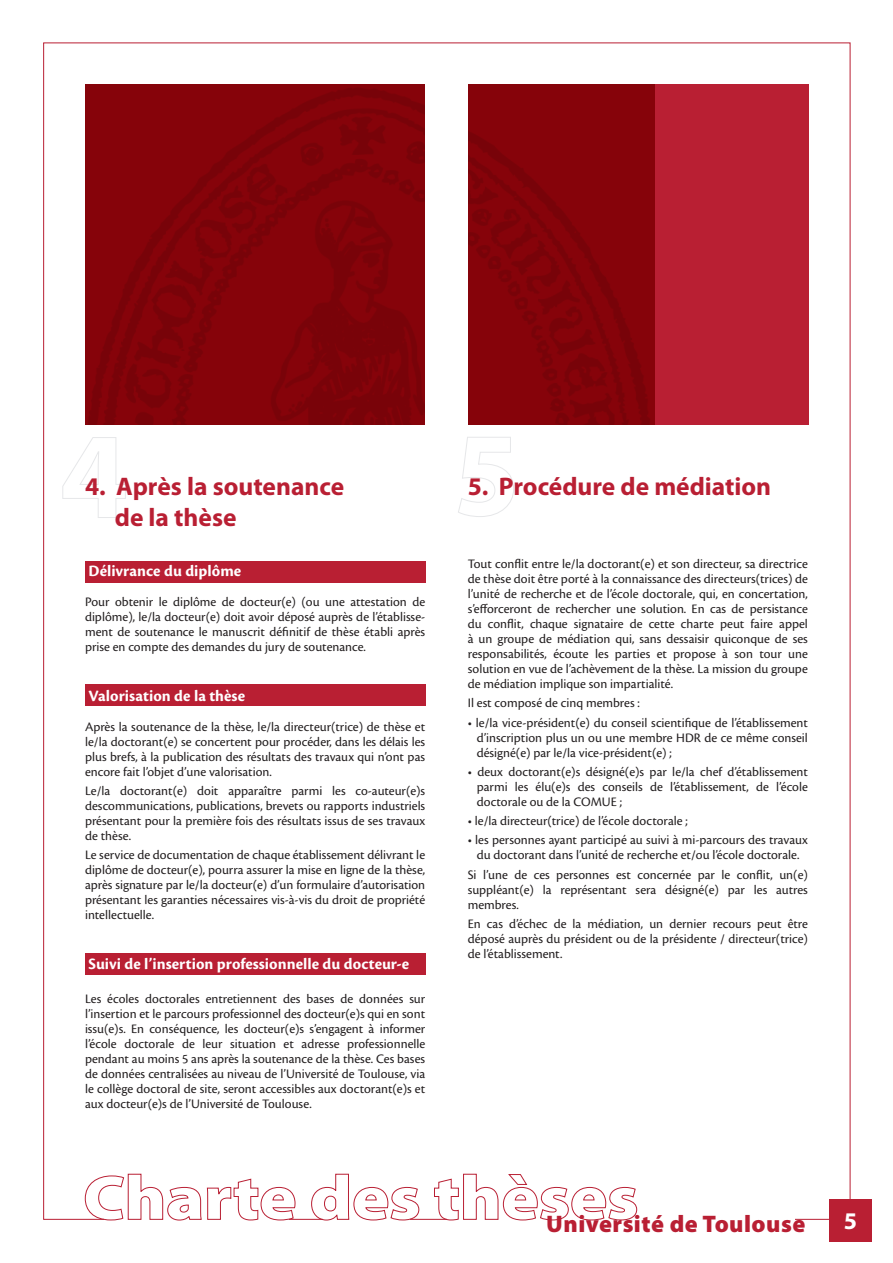
<style>
.page{position:relative;width:893px;height:1263px;background:#fff}
.page>*{position:absolute;margin:0;border:0;box-sizing:border-box;transform-origin:0 0}
.t1{font:700 25.5px/30.6px "Myriad Pro";color:#b91f33}
.t2{font:900 24px "Myriad Pro";letter-spacing:.02em;color:#b91f33}
.t3{font:700 24px "Myriad Pro";color:#fff}
.t4{font:700 16.5px "Cronos Pro";letter-spacing:.005em;color:#fff}
.t5{font:13.5px/15px "Cronos Pro";color:#231f20;text-align:justify}
</style>
<div class="page">
<svg style="left:458px;top:437px;width:56px;height:80px"></svg>
<svg style="left:62px;top:437px;width:64px;height:81px"></svg>
<div style="left:85px;top:561px;width:340px;height:22px;background:#b91f33"></div>
<div style="left:85px;top:685px;width:340px;height:21px;background:#b91f33"></div>
<div style="left:85px;top:954px;width:340px;height:21px;background:#b91f33"></div>
<div style="left:829px;top:1199px;width:43px;height:43px;background:#b91f33"></div>
<svg style="left:85px;top:1173px;width:211px;height:48px"></svg>
<svg style="left:311px;top:1173px;width:109px;height:48px"></svg>
<svg style="left:434px;top:1173px;width:203px;height:48px"></svg>
<div style="left:468px;top:84px;width:340px;height:340px;background:#b91f33"></div>
<img style="left:85px;top:85px;width:570px;height:339px">
<div style="left:426px;top:82px;width:42px;height:342px;background:#fff"></div>
<h1 class="t1" style="left:115px;top:471px;width:231px;text-indent:-30px">4. Après la soutenance de la thèse</h1>
<p class="t4" style="left:88px;top:562px;width:154px">Délivrance du diplôme</p>
<p class="t5" style="left:85px;top:595px;width:342px">Pour obtenir le diplôme de docteur(e) (ou une attestation de diplôme), le/la docteur(e) doit avoir déposé auprès de l’établisse&shy;ment de soutenance le manuscrit définitif de thèse établi après prise en compte des demandes du jury de soutenance.</p>
<p class="t4" style="left:88px;top:686px;width:158px">Valorisation de la thèse</p>
<p class="t5" style="left:85px;top:719px;width:342px">Après la soutenance de la thèse, le/la directeur(trice) de thèse et le/la doctorant(e) se concertent pour procéder, dans les délais les plus brefs, à la publication des résultats des travaux qui n’ont pas encore fait l’objet d’une valorisation.</p>
<p class="t5" style="left:85px;top:783px;width:342px">Le/la doctorant(e) doit apparaître parmi les co-auteur(e)s descommunications, publications, brevets ou rapports industriels présentant pour la première fois des résultats issus de ses travaux de thèse.</p>
<p class="t5" style="left:85px;top:848px;width:342px">Le service de documentation de chaque établissement délivrant le diplôme de docteur(e), pourra assurer la mise en ligne de la thèse, après signature par le/la docteur(e) d’un formulaire d’autorisation présentant les garanties nécessaires vis-à-vis du droit de propriété intellectuelle.</p>
<p class="t4" style="left:88px;top:954px;width:322px">Suivi de l’insertion professionnelle du docteur-e</p>
<p class="t5" style="left:85px;top:991px;width:342px">Les écoles doctorales entretiennent des bases de données sur l’insertion et le parcours professionnel des docteur(e)s qui en sont issu(e)s. En conséquence, les docteur(e)s s’engagent à informer l’école doctorale de leur situation et adresse professionnelle pendant au moins 5 ans après la soutenance de la thèse. Ces bases de données centralisées au niveau de l’Université de Toulouse, via le collège doctoral de site, seront accessibles aux doctorant(e)s et aux docteur(e)s de l’Université de Toulouse.</p>
<h1 class="t1" style="left:468px;top:471px;width:305px">5. Procédure de médiation</h1>
<p class="t5" style="left:468px;top:556px;width:342px">Tout conflit entre le/la doctorant(e) et son directeur, sa directrice de thèse doit être porté à la connaissance des directeurs(trices) de l’unité de recherche et de l’école doctorale, qui, en concertation, s’efforceront de rechercher une solution. En cas de persistance du conflit, chaque signataire de cette charte peut faire appel à un groupe de médiation qui, sans dessaisir quiconque de ses responsabilités, écoute les parties et propose à son tour une solution en vue de l’achèvement de la thèse. La mission du groupe de médiation implique son impartialité.</p>
<p class="t5" style="left:468px;top:696px;width:174px">Il est composé de cinq membres :</p>
<p class="t5" style="left:477px;top:715px;width:333px;text-indent:-9px">• le/la vice-président(e) du conseil scientifique de l’établissement d’inscription plus un ou une membre HDR de ce même conseil désigné(e) par le/la vice-président(e) ;</p>
<p class="t5" style="left:477px;top:764px;width:333px;text-indent:-9px">• deux doctorant(e)s désigné(e)s par le/la chef d’établissement parmi les élu(e)s des conseils de l’établissement, de l’école doctorale ou de la COMUE ;</p>
<p class="t5" style="left:468px;top:813px;width:222px">• le/la directeur(trice) de l’école doctorale ;</p>
<p class="t5" style="left:468px;top:833px;width:342px;text-align:center">• les personnes ayant participé au suivi à mi-parcours des travaux du doctorant dans l’unité de recherche et/ou l’école doctorale.</p>
<p class="t5" style="left:468px;top:867px;width:342px">Si l’une de ces personnes est concernée par le conflit, un(e) suppléant(e) la représentant sera désigné(e) par les autres membres.</p>
<p class="t5" style="left:468px;top:916px;width:342px">En cas d’échec de la médiation, un dernier recours peut être déposé auprès du président ou de la présidente / directeur(trice) de l’établissement.</p>
<h2 class="t2" style="left:546px;top:1210px;width:261px">Université de Toulouse</h2>
<h2 class="t3" style="left:844px;top:1205px;width:15px">5</h2>
</div>
